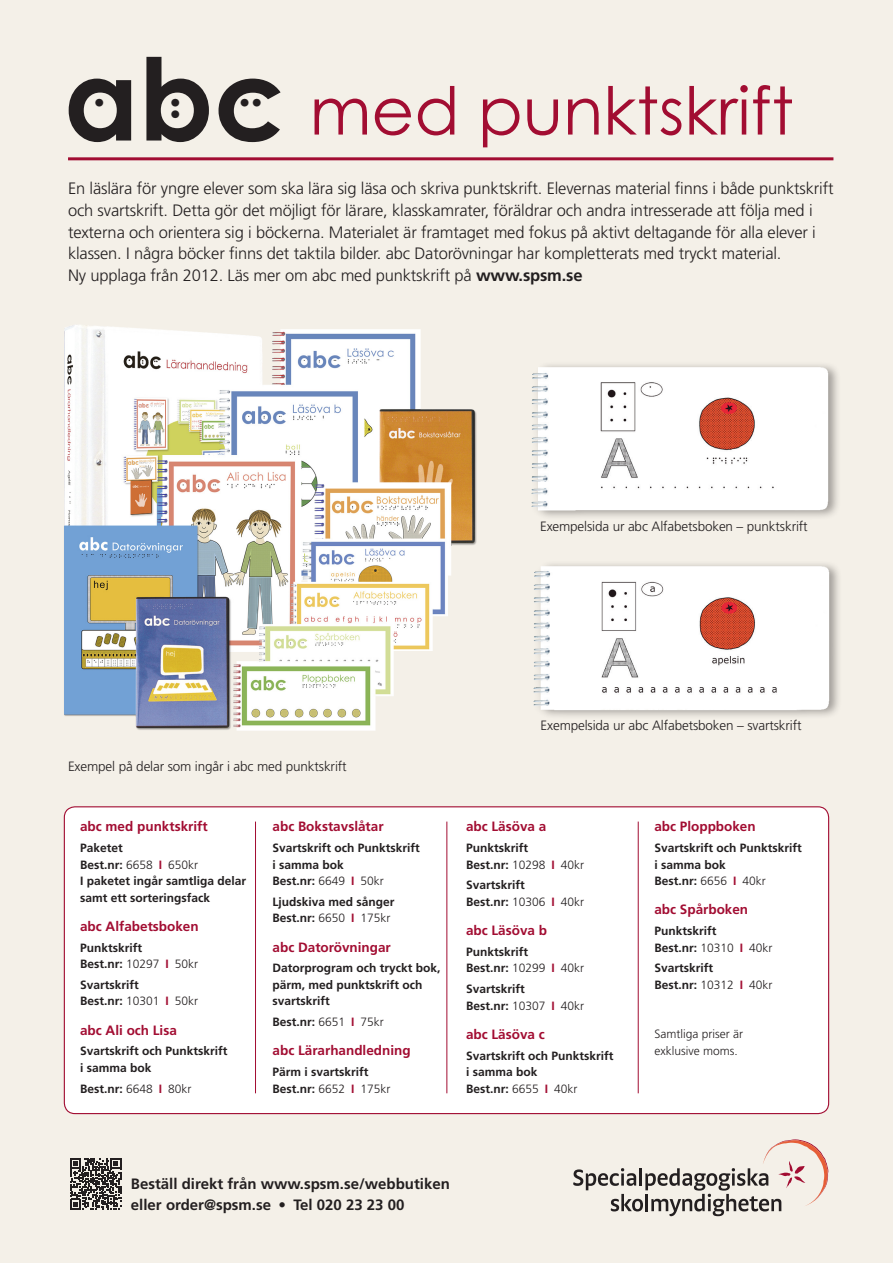
<style>
.page{position:relative;width:893px;height:1263px;background:#f4f0e8}
.page>*{position:absolute;margin:0;border:0;box-sizing:border-box;transform-origin:0 0}
.t1{font:700 113.7px "Century Gothic";color:#231f20}
.Brödtext{font:66px "Century Gothic";color:#a20d32}
.Brödtext-2{font:44.25px "Brailleswe";color:#231f20}
.Brödtext-3{font:300 16.5px/21.8px "Frutiger LT Std";letter-spacing:-.01em;color:#231f20}
.t2{font:700 15px/21px "Frutiger LT Std";color:#231f20}
.Brödtext-4{font:700 13.5px "Frutiger LT Std";color:#a20d32}
.Brödtext-5{font:300 13.5px "Frutiger LT Std";letter-spacing:-.01em;color:#231f20}
.Brödtext-6{font:700 12px/16.5px "Frutiger LT Std";color:#231f20}
.Brödtext-7{font:300 12px "Frutiger LT Std";color:#231f20}
.s1{font-weight:700}
.s2{font-weight:700;color:#a20d32}
.s3{font-weight:300}
.s4{color:#a20d32}
</style>
<div class="page">
<svg style="left:573px;top:1139px;width:255px;height:77px;background:#d7d0c9"></svg>
<div style="left:64px;top:807px;width:765px;height:306px;background:#fff;border-radius:11px"></div>
<hr style="left:255px;top:821px;width:1px;height:272px;background:#a20d32">
<hr style="left:68px;top:157px;width:765px;height:3px;background:#a20d32">
<img style="left:51px;top:311px;width:446px;height:445px">
<img style="left:520px;top:357px;width:318px;height:162px">
<div style="left:532px;top:561px;width:311px;height:159px;background:#f0ece4"></div>
<img style="left:521px;top:557px;width:318px;height:159px">
<hr style="left:446px;top:821px;width:1px;height:272px;background:#a20d32">
<hr style="left:638px;top:821px;width:1px;height:272px;background:#a20d32">
<svg style="left:70px;top:1158px;width:51px;height:51px;background:#706c6a"></svg>
<p class="t1" style="left:64px;top:28px;width:224px">abc</p>
<p class="Brödtext-2" style="left:88px;top:91px;width:182px">abc</p>
<p class="Brödtext" style="left:310px;top:70px;width:486px">med punktskrift</p>
<p class="Brödtext-3" style="left:68px;top:178px;width:767px">En läslära för yngre elever som ska lära sig läsa och skriva punktskrift. Elevernas material finns i både punktskrift och svartskrift. Detta gör det möjligt för lärare, klasskamrater, föräldrar och andra intresserade att följa med i texterna och orientera sig i böckerna. Materialet är framtaget med fokus på aktivt deltagande för alla elever i klassen. I några böcker finns det taktila bilder. abc Datorövningar har kompletterats med tryckt material.<br>Ny upplaga från 2012. Läs mer om abc med punktskrift på <span class="s1">www.spsm.se</span></p>
<p class="Brödtext-5" style="left:540px;top:518px;width:269px">Exempelsida ur abc Alfabetsboken – punktskrift</p>
<p class="Brödtext-5" style="left:68px;top:759px;width:280px">Exempel på delar som ingår i abc med punktskrift</p>
<p class="Brödtext-4" style="left:80px;top:819px;width:129px">abc med punktskrift</p>
<p class="Brödtext-6" style="left:80px;top:840px;width:44px">Paketet</p>
<p class="Brödtext-7" style="left:80px;top:858px;width:120px"><span class="s1">Best.nr:</span> 6658 <span class="s2">I</span> 650kr</p>
<p class="Brödtext-6" style="left:80px;top:873px;width:168px">I paketet ingår samtliga delar samt ett sorteringsfack</p>
<p class="Brödtext-4" style="left:80px;top:918px;width:120px">abc Alfabetsboken</p>
<p class="Brödtext-6" style="left:80px;top:939px;width:64px">Punktskrift</p>
<p class="Brödtext-7" style="left:80px;top:957px;width:120px"><span class="s1">Best.nr:</span> 10297 <span class="s2">I</span> 50kr</p>
<p class="Brödtext-6" style="left:80px;top:976px;width:60px">Svartskrift</p>
<p class="Brödtext-7" style="left:80px;top:994px;width:120px"><span class="s1">Best.nr:</span> 10301 <span class="s2">I</span> 50kr</p>
<p class="Brödtext-4" style="left:80px;top:1022px;width:98px">abc Ali och Lisa</p>
<p class="Brödtext-6" style="left:80px;top:1043px;width:149px">Svartskrift och Punktskrift i samma bok</p>
<p class="Brödtext-6" style="left:80px;top:1080px;width:113px">Best.nr: <span class="s3">6648</span> <span class="s4">I</span> <span class="s3">80kr</span></p>
<p class="Brödtext-4" style="left:273px;top:819px;width:113px">abc Bokstavslåtar</p>
<p class="Brödtext-6" style="left:273px;top:840px;width:149px">Svartskrift och Punktskrift i samma bok</p>
<p class="Brödtext-6" style="left:273px;top:873px;width:113px">Best.nr: <span class="s3">6649</span> <span class="s4">I</span> <span class="s3">50kr</span></p>
<p class="Brödtext-6" style="left:273px;top:893px;width:124px">Ljudskiva med sånger</p>
<p class="Brödtext-7" style="left:273px;top:911px;width:120px"><span class="s1">Best.nr:</span> 6650 <span class="s2">I</span> 175kr</p>
<p class="Brödtext-4" style="left:273px;top:939px;width:120px">abc Datorövningar</p>
<p class="Brödtext-6" style="left:273px;top:960px;width:169px">Datorprogram och tryckt bok, pärm, med punktskrift och svartskrift</p>
<p class="Brödtext-6" style="left:273px;top:1014px;width:113px">Best.nr: <span class="s3">6651</span> <span class="s4">I</span> <span class="s3">75kr</span></p>
<p class="Brödtext-4" style="left:273px;top:1043px;width:140px">abc Lärarhandledning</p>
<p class="Brödtext-6" style="left:273px;top:1064px;width:98px">Pärm i svartskrift</p>
<p class="Brödtext-7" style="left:273px;top:1082px;width:120px"><span class="s1">Best.nr:</span> 6652 <span class="s2">I</span> 175kr</p>
<p class="Brödtext-5" style="left:541px;top:718px;width:262px">Exempelsida ur abc Alfabetsboken – svartskrift</p>
<p class="Brödtext-4" style="left:466px;top:819px;width:82px">abc Läsöva a</p>
<p class="Brödtext-6" style="left:466px;top:840px;width:64px">Punktskrift</p>
<p class="Brödtext-7" style="left:466px;top:858px;width:120px"><span class="s1">Best.nr:</span> 10298 <span class="s2">I</span> 40kr</p>
<p class="Brödtext-6" style="left:466px;top:877px;width:60px">Svartskrift</p>
<p class="Brödtext-7" style="left:466px;top:895px;width:120px"><span class="s1">Best.nr:</span> 10306 <span class="s2">I</span> 40kr</p>
<p class="Brödtext-4" style="left:466px;top:922px;width:83px">abc Läsöva b</p>
<p class="Brödtext-6" style="left:466px;top:943px;width:64px">Punktskrift</p>
<p class="Brödtext-7" style="left:466px;top:961px;width:120px"><span class="s1">Best.nr:</span> 10299 <span class="s2">I</span> 40kr</p>
<p class="Brödtext-6" style="left:466px;top:981px;width:60px">Svartskrift</p>
<p class="Brödtext-7" style="left:466px;top:999px;width:120px"><span class="s1">Best.nr:</span> 10307 <span class="s2">I</span> 40kr</p>
<p class="Brödtext-4" style="left:466px;top:1026px;width:80px">abc Läsöva c</p>
<p class="Brödtext-6" style="left:466px;top:1047px;width:149px">Svartskrift och Punktskrift i samma bok</p>
<p class="Brödtext-6" style="left:466px;top:1080px;width:113px">Best.nr: <span class="s3">6655</span> <span class="s4">I</span> <span class="s3">40kr</span></p>
<p class="Brödtext-4" style="left:654px;top:819px;width:103px">abc Ploppboken</p>
<p class="Brödtext-6" style="left:654px;top:840px;width:149px">Svartskrift och Punktskrift i samma bok</p>
<p class="Brödtext-6" style="left:654px;top:873px;width:113px">Best.nr: <span class="s3">6656</span> <span class="s4">I</span> <span class="s3">40kr</span></p>
<p class="Brödtext-4" style="left:654px;top:902px;width:95px">abc Spårboken</p>
<p class="Brödtext-6" style="left:654px;top:923px;width:120px">Punktskrift<br>Best.nr: <span class="s3">10310</span> <span class="s4">I</span> <span class="s3">40kr</span></p>
<p class="Brödtext-6" style="left:654px;top:960px;width:60px">Svartskrift</p>
<p class="Brödtext-7" style="left:654px;top:978px;width:120px"><span class="s1">Best.nr:</span> 10312 <span class="s2">I</span> 40kr</p>
<p class="Brödtext-7" style="left:654px;top:1027px;width:90px">Samtliga priser är</p>
<p class="Brödtext-7" style="left:654px;top:1044px;width:85px">exklusive moms.</p>
<p class="t2" style="left:131px;top:1173px;width:320px">Beställ direkt från www.spsm.se/webbutiken eller order@spsm.se • Tel 020 23 23 00</p>
</div>
